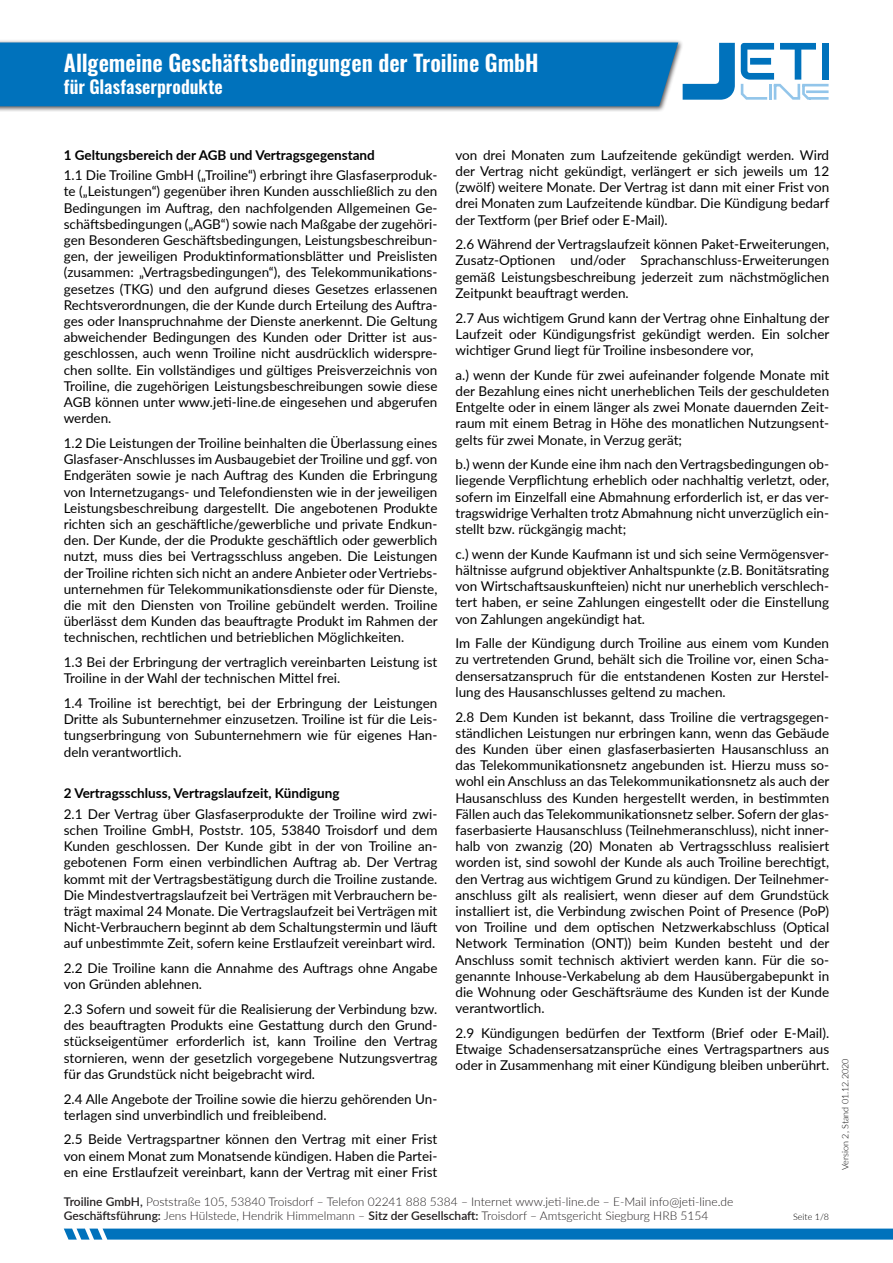
<style>
.page{position:relative;width:893px;height:1263px;background:#fff}
.page>*{position:absolute;margin:0;border:0;box-sizing:border-box;transform-origin:0 0}
.t1{font:600 22.5px "Oswald";letter-spacing:-.005em;color:#fff}
.t2{font:600 18px "Oswald";letter-spacing:.005em;color:#fff}
.Text__9_Px__schwarz{font:13.5px/16.2px "Lato";color:#000;text-align:justify}
.Text__9_Px__schwarz-2{font:700 13.5px "Lato";color:#000}
.t3{font:300 12px/14.4px "Lato";color:#231f20}
.t4{font:300 9px "Lato";color:#000}
.s1{font-weight:600}
</style>
<div class="page">
<div style="left:0;top:39px;width:684px;height:73px;background:#231f20;opacity:.75"></div>
<svg style="left:64px;top:1228px;width:829px;height:11px;background:#127cc0"></svg>
<div style="left:0;top:43px;width:735px;height:63px;background:#0072bc"></div>
<svg style="left:741px;top:43px;width:88px;height:57px"></svg>
<h1 class="t1" style="left:64px;top:47px;width:476px">Allgemeine Geschäftsbedingungen der Troiline GmbH</h1>
<h2 class="t2" style="left:64px;top:74px;width:161px">für Glasfaserprodukte</h2>
<p class="Text__9_Px__schwarz-2" style="left:64px;top:145px;width:313px">1 Geltungsbereich der AGB und Vertragsgegenstand</p>
<p class="Text__9_Px__schwarz" style="left:64px;top:167px;width:375px">1.1 Die Troiline GmbH („Troiline“) erbringt ihre Glasfaserproduk&shy;te („Leistungen“) gegenüber ihren Kunden ausschließlich zu den Bedingungen im Auftrag, den nachfolgenden Allgemeinen Ge&shy;schäftsbedingungen („AGB“) sowie nach Maßgabe der zugehöri&shy;gen Besonderen Geschäftsbedingungen, Leistungsbeschreibun&shy;gen, der jeweiligen Produktinformationsblätter und Preislisten (zusammen: „Vertragsbedingungen“), des Telekommunikations&shy;gesetzes (TKG) und den aufgrund dieses Gesetzes erlassenen Rechtsverordnungen, die der Kunde durch Erteilung des Auftra&shy;ges oder Inanspruchnahme der Dienste anerkennt. Die Geltung abweichender Bedingungen des Kunden oder Dritter ist aus&shy;geschlossen, auch wenn Troiline nicht ausdrücklich widerspre&shy;chen sollte. Ein vollständiges und gültiges Preisverzeichnis von Troiline, die zugehörigen Leistungsbeschreibungen sowie diese AGB können unter www.jeti-line.de eingesehen und abgerufen werden.</p>
<p class="Text__9_Px__schwarz" style="left:64px;top:434px;width:375px">1.2 Die Leistungen der Troiline beinhalten die Überlassung eines Glasfaser-Anschlusses im Ausbaugebiet der Troiline und ggf. von Endgeräten sowie je nach Auftrag des Kunden die Erbringung von Internetzugangs- und Telefondiensten wie in der jeweiligen Leistungsbeschreibung dargestellt. Die angebotenen Produkte richten sich an geschäftliche/gewerbliche und private Endkun&shy;den. Der Kunde, der die Produkte geschäftlich oder gewerblich nutzt, muss dies bei Vertragsschluss angeben. Die Leistungen der Troiline richten sich nicht an andere Anbieter oder Vertriebs&shy;unternehmen für Telekommunikationsdienste oder für Dienste, die mit den Diensten von Troiline gebündelt werden. Troiline überlässt dem Kunden das beauftragte Produkt im Rahmen der technischen, rechtlichen und betrieblichen Möglichkeiten.</p>
<p class="Text__9_Px__schwarz" style="left:64px;top:653px;width:375px">1.3 Bei der Erbringung der vertraglich vereinbarten Leistung ist<br>Troiline in der Wahl der technischen Mittel frei.</p>
<p class="Text__9_Px__schwarz" style="left:64px;top:694px;width:375px">1.4 Troiline ist berechtigt, bei der Erbringung der Leistungen Dritte als Subunternehmer einzusetzen. Troiline ist für die Leis&shy;tungserbringung von Subunternehmern wie für eigenes Han&shy;deln verantwortlich.</p>
<p class="Text__9_Px__schwarz-2" style="left:64px;top:783px;width:277px">2 Vertragsschluss, Vertragslaufzeit, Kündigung</p>
<p class="Text__9_Px__schwarz" style="left:64px;top:805px;width:375px">2.1 Der Vertrag über Glasfaserprodukte der Troiline wird zwi&shy;schen Troiline GmbH, Poststr. 105, 53840 Troisdorf und dem Kunden geschlossen. Der Kunde gibt in der von Troiline an&shy;gebotenen Form einen verbindlichen Auftrag ab. Der Vertrag kommt mit der Vertragsbestätigung durch die Troiline zustande.<br>Die Mindestvertragslaufzeit bei Verträgen mit Verbrauchern be&shy;trägt maximal 24 Monate. Die Vertragslaufzeit bei Verträgen mit Nicht-Verbrauchern beginnt ab dem Schaltungstermin und läuft auf unbestimmte Zeit, sofern keine Erstlaufzeit vereinbart wird.</p>
<p class="Text__9_Px__schwarz" style="left:64px;top:959px;width:375px">2.2 Die Troiline kann die Annahme des Auftrags ohne Angabe von Gründen ablehnen.</p>
<p class="Text__9_Px__schwarz" style="left:64px;top:1000px;width:375px">2.3 Sofern und soweit für die Realisierung der Verbindung bzw. des beauftragten Produkts eine Gestattung durch den Grund&shy;stückseigentümer erforderlich ist, kann Troiline den Vertrag stornieren, wenn der gesetzlich vorgegebene Nutzungsvertrag für das Grundstück nicht beigebracht wird.</p>
<p class="Text__9_Px__schwarz" style="left:64px;top:1090px;width:375px">2.4 Alle Angebote der Troiline sowie die hierzu gehörenden Un&shy;terlagen sind unverbindlich und freibleibend.</p>
<p class="Text__9_Px__schwarz" style="left:64px;top:1131px;width:375px">2.5 Beide Vertragspartner können den Vertrag mit einer Frist von einem Monat zum Monatsende kündigen. Haben die Partei&shy;en eine Erstlaufzeit vereinbart, kann der Vertrag mit einer Frist</p>
<p class="Text__9_Px__schwarz" style="left:455px;top:146px;width:375px">von drei Monaten zum Laufzeitende gekündigt werden. Wird der Vertrag nicht gekündigt, verlängert er sich jeweils um 12 (zwölf) weitere Monate. Der Vertrag ist dann mit einer Frist von drei Monaten zum Laufzeitende kündbar. Die Kündigung bedarf der Textform (per Brief oder E-Mail).</p>
<p class="Text__9_Px__schwarz" style="left:455px;top:236px;width:375px">2.6 Während der Vertragslaufzeit können Paket-Erweiterungen, Zusatz-Optionen und/oder Sprachanschluss-Erweiterungen gemäß Leistungsbeschreibung jederzeit zum nächstmöglichen Zeitpunkt beauftragt werden.</p>
<p class="Text__9_Px__schwarz" style="left:455px;top:309px;width:375px">2.7 Aus wichtigem Grund kann der Vertrag ohne Einhaltung der Laufzeit oder Kündigungsfrist gekündigt werden. Ein solcher wichtiger Grund liegt für Troiline insbesondere vor,</p>
<p class="Text__9_Px__schwarz" style="left:455px;top:366px;width:375px">a.) wenn der Kunde für zwei aufeinander folgende Monate mit der Bezahlung eines nicht unerheblichen Teils der geschuldeten Entgelte oder in einem länger als zwei Monate dauernden Zeit&shy;raum mit einem Betrag in Höhe des monatlichen Nutzungsent&shy;gelts für zwei Monate, in Verzug gerät;</p>
<p class="Text__9_Px__schwarz" style="left:455px;top:456px;width:375px">b.) wenn der Kunde eine ihm nach den Vertragsbedingungen ob&shy;liegende Verpflichtung erheblich oder nachhaltig verletzt, oder, sofern im Einzelfall eine Abmahnung erforderlich ist, er das ver&shy;tragswidrige Verhalten trotz Abmahnung nicht unverzüglich ein&shy;stellt bzw. rückgängig macht;</p>
<p class="Text__9_Px__schwarz" style="left:455px;top:545px;width:375px">c.) wenn der Kunde Kaufmann ist und sich seine Vermögensver&shy;hältnisse aufgrund objektiver Anhaltspunkte (z.B. Bonitätsrating von Wirtschaftsauskunfteien) nicht nur unerheblich verschlech&shy;tert haben, er seine Zahlungen eingestellt oder die Einstellung von Zahlungen angekündigt hat.</p>
<p class="Text__9_Px__schwarz" style="left:455px;top:635px;width:375px">Im Falle der Kündigung durch Troiline aus einem vom Kunden zu vertretenden Grund, behält sich die Troiline vor, einen Scha&shy;densersatzanspruch für die entstandenen Kosten zur Herstel&shy;lung des Hausanschlusses geltend zu machen.</p>
<p class="Text__9_Px__schwarz" style="left:455px;top:708px;width:375px">2.8 Dem Kunden ist bekannt, dass Troiline die vertragsgegen&shy;ständlichen Leistungen nur erbringen kann, wenn das Gebäude des Kunden über einen glasfaserbasierten Hausanschluss an das Telekommunikationsnetz angebunden ist. Hierzu muss so&shy;wohl ein Anschluss an das Telekommunikationsnetz als auch der Hausanschluss des Kunden hergestellt werden, in bestimmten Fällen auch das Telekommunikationsnetz selber. Sofern der glas&shy;faserbasierte Hausanschluss (Teilnehmeranschluss), nicht inner&shy;halb von zwanzig (20) Monaten ab Vertragsschluss realisiert worden ist, sind sowohl der Kunde als auch Troiline berechtigt, den Vertrag aus wichtigem Grund zu kündigen. Der Teilnehmer&shy;anschluss gilt als realisiert, wenn dieser auf dem Grundstück installiert ist, die Verbindung zwischen Point of Presence (PoP) von Troiline und dem optischen Netzwerkabschluss (Optical Network Termination (ONT)) beim Kunden besteht und der Anschluss somit technisch aktiviert werden kann. Für die so&shy;genannte Inhouse-Verkabelung ab dem Hausübergabepunkt in die Wohnung oder Geschäftsräume des Kunden ist der Kunde verantwortlich.</p>
<p class="Text__9_Px__schwarz" style="left:455px;top:1024px;width:375px">2.9 Kündigungen bedürfen der Textform (Brief oder E-Mail).<br>Etwaige Schadensersatzansprüche eines Vertragspartners aus oder in Zusammenhang mit einer Kündigung bleiben unberührt.</p>
<p class="t3" style="left:64px;top:1194px;width:671px"><span class="s1">Troiline GmbH,</span> Poststraße 105, 53840 Troisdorf – Telefon 02241 888 5384 – Internet www.jeti-line.de – E-Mail info@jeti-line.de<br><span class="s1">Geschäftsführung:</span> Jens Hülstede, Hendrik Himmelmann – <span class="s1">Sitz der Gesellschaft:</span> Troisdorf – Amtsgericht Siegburg HRB 5154</p>
<p class="t4" style="left:793px;top:1211px;width:38px">Seite 1/8</p>
<p class="t4" style="left:839px;top:1170px;width:113px;rotate:-90deg">Version 2, Stand 01.12.2020</p>
</div>
